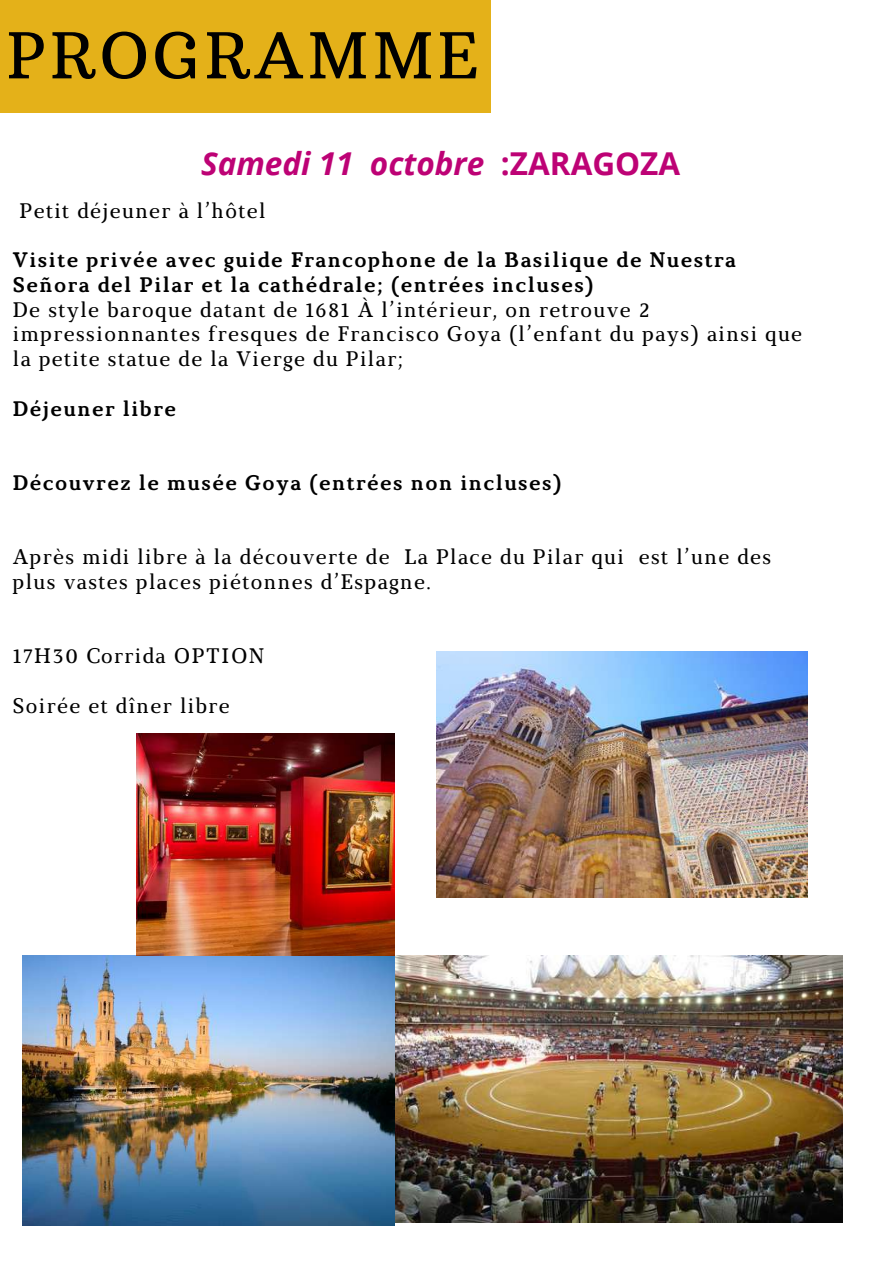
<style>
.page{position:relative;width:894px;height:1264px;background:#fff}
.page>*{position:absolute;margin:0;border:0;box-sizing:border-box;transform-origin:0 0}
.t1{font:63px "Arbutus Slab";letter-spacing:.07em;color:#000}
.t2{font:italic 700 31.5px "Open Sans";color:#bd0275}
.t3{font:21px/24.8px "Marta";letter-spacing:.07em;color:#000}
.t4{font:700 21px/24.8px "Marta";letter-spacing:.07em;color:#000}
.s1{font-style:normal}
</style>
<div class="page">
<div style="left:0;top:0;width:490px;height:112px;background:#e4b119"></div>
<img style="left:394px;top:955px;width:448px;height:266px">
<img style="left:23px;top:955px;width:371px;height:270px">
<img style="left:436px;top:651px;width:370px;height:246px">
<img style="left:136px;top:733px;width:258px;height:222px">
<h1 class="t1" style="left:7px;top:17px;width:473px">PROGRAMME</h1>
<h2 class="t2" style="left:201px;top:141px;width:480px">Samedi 11 octobre <span class="s1">:ZARAGOZA</span></h2>
<p class="t3" style="left:20px;top:200px;width:247px">Petit déjeuner à l’hôtel</p>
<p class="t4" style="left:13px;top:249px;width:724px">Visite privée avec guide Francophone de la Basilique de Nuestra<br>Señora del Pilar et la cathédrale; (entrées incluses)</p>
<p class="t3" style="left:13px;top:299px;width:790px">De style baroque datant de 1681 À l’intérieur, on retrouve 2 impressionnantes fresques de Francisco Goya (l’enfant du pays) ainsi que la petite statue de la Vierge du Pilar;</p>
<p class="t4" style="left:13px;top:398px;width:164px">Déjeuner libre</p>
<p class="t4" style="left:13px;top:472px;width:549px">Découvrez le musée Goya (entrées non incluses)</p>
<p class="t3" style="left:13px;top:546px;width:759px">Après midi libre à la découverte de La Place du Pilar qui est l’une des plus vastes places piétonnes d’Espagne.</p>
<p class="t3" style="left:13px;top:645px;width:253px">17H30 Corrida OPTION</p>
<p class="t3" style="left:13px;top:695px;width:218px">Soirée et dîner libre</p>
</div>
